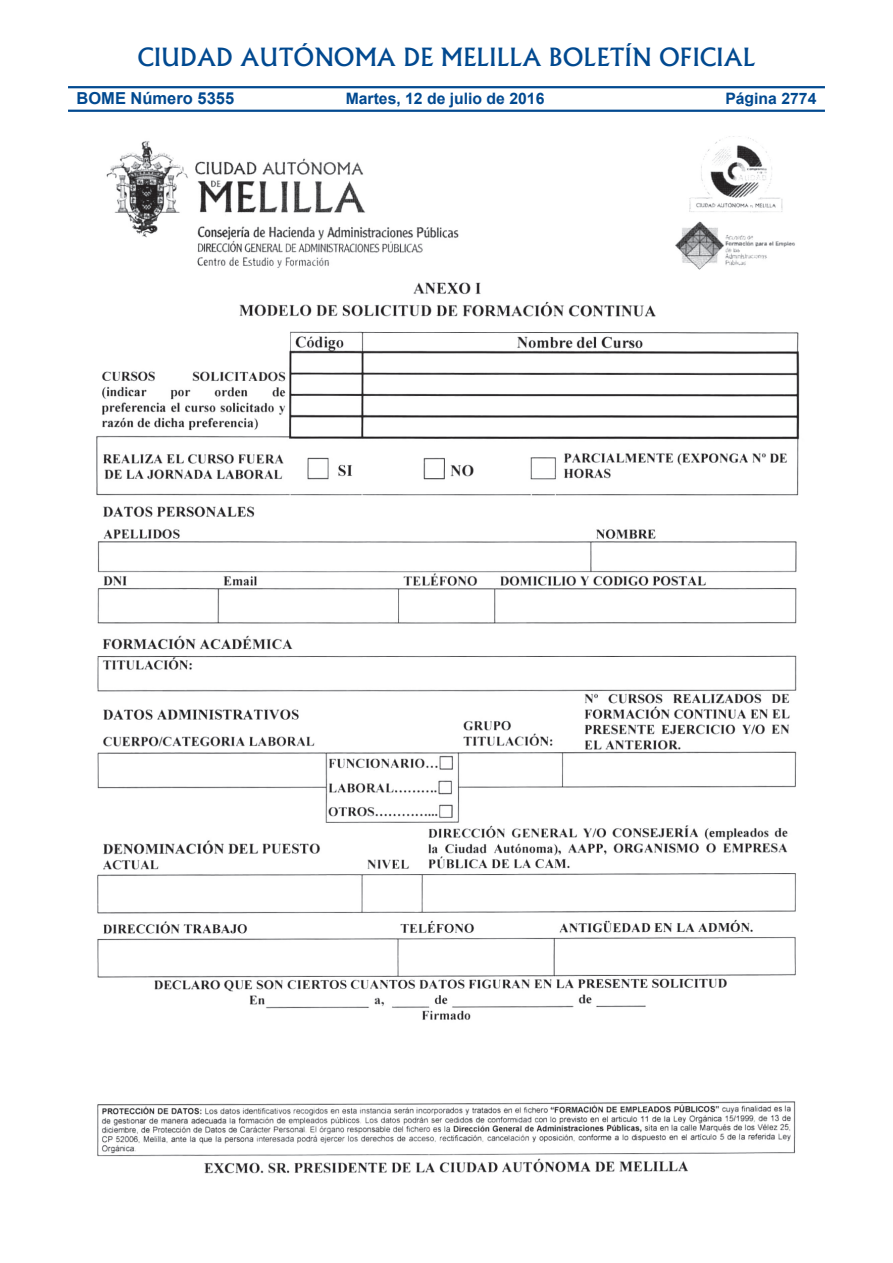
<style>
.page{position:relative;width:893px;height:1263px;background:#fff}
.page>*{position:absolute;margin:0;border:0;box-sizing:border-box;transform-origin:0 0}
.t1{font:500 24px "Albertus";color:#014990}
.t2{font:700 16.5px "Arial";color:#014990}
.t3{font:700 15.75px "Arial";color:#014990}
.s1{font-size:15.15px}
</style>
<div class="page">
<hr style="left:68px;top:86px;width:757px;height:2px;background:#014990">
<hr style="left:68px;top:110px;width:757px;height:2px;background:#014990">
<img style="left:96px;top:136px;width:704px;height:1038px">
<p class="t1" style="left:137px;top:43px;width:620px">CIUDAD AUTÓNOMA DE MELILLA BOLETÍN OFICIAL</p>
<p class="t2" style="left:77px;top:88px;width:159px">BOME Número 5355</p>
<p class="t3" style="left:346px;top:88px;width:200px">Martes, 12 de julio de 2016</p>
<p class="t3" style="left:725px;top:88px;width:93px">Pá<span class="s1">g</span>ina 2774</p>
</div>
